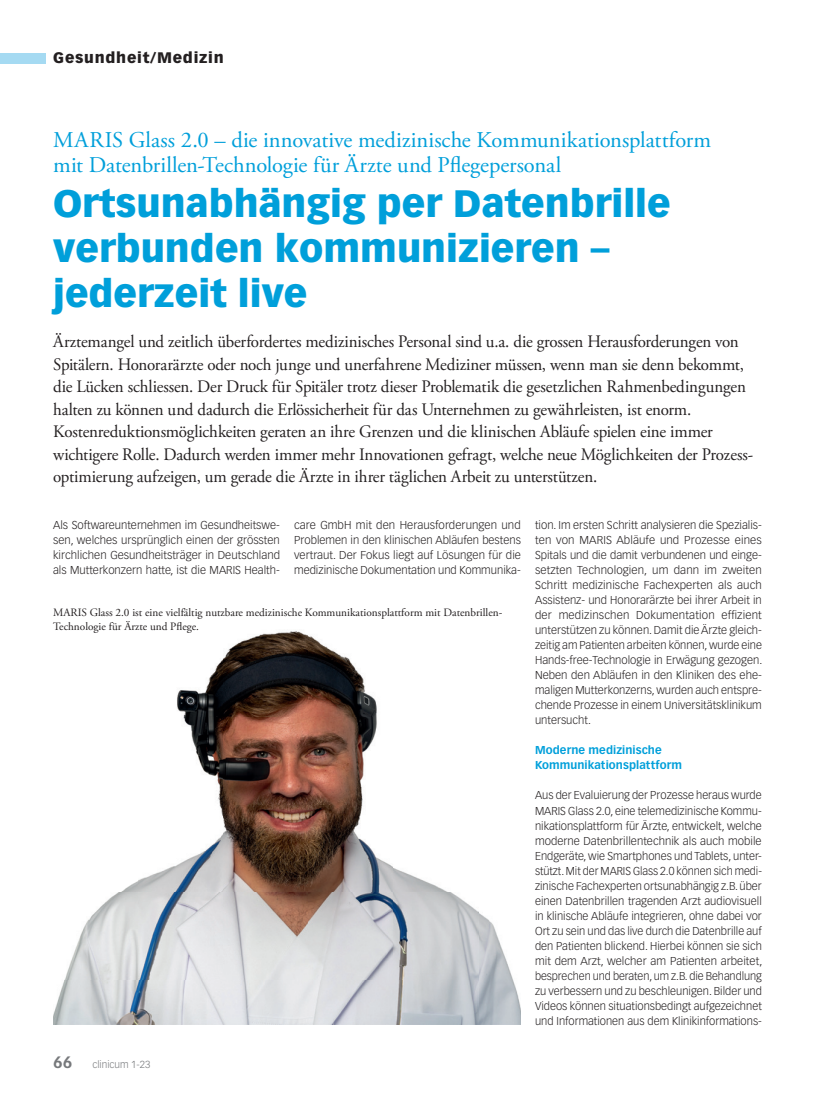
<style>
.page{position:relative;width:815px;height:1099px;background:#fff}
.page>*{position:absolute;margin:0;border:0;box-sizing:border-box;transform-origin:0 0}
.t1{font:900 37.5px/45px "Vectora LT Std";color:#009fda}
.t2{font:22.5px/25px "Adobe Garamond Pro";color:#009fda}
.t3{font:17.5px/22.5px "Adobe Garamond Pro";letter-spacing:-.01em;color:#231f20}
.t4{font:900 15px "Vectora LT Std";letter-spacing:.05em;color:#231f20}
.t5{font:300 11.25px/15px "Vectora LT Std";color:#231f20;text-align:justify}
.t6{font:11.25px/13.5px "Adobe Garamond Pro";color:#231f20}
.t7{font:700 11.25px/15px "Vectora LT Std";letter-spacing:.005em;color:#009fda}
.t8{font:300 10px "Vectora LT Std";color:#76787b}
.s1{font-weight:700;font-size:16.25px}
</style>
<div class="page">
<div style="left:0;top:53px;width:45px;height:10px;background:#a5daf2"></div>
<img style="left:53px;top:631px;width:468px;height:393px">
<h3 class="t4" style="left:53px;top:49px;width:172px">Gesundheit/Medizin</h3>
<h2 class="t2" style="left:53px;top:128px;width:659px">MARIS Glass 2.0 – die innovative medizinische Kommunikationsplattform mit Datenbrillen-Technologie für Ärzte und Pflegepersonal</h2>
<h1 class="t1" style="left:53px;top:180px;width:619px">Ortsunabhängig per Datenbrille verbunden kommunizieren – jederzeit live</h1>
<p class="t3" style="left:53px;top:331px;width:701px">Ärztemangel und zeitlich überfordertes medizinisches Personal sind u.a. die grossen Herausforderungen von Spitälern. Honorarärzte oder noch junge und unerfahrene Mediziner müssen, wenn man sie denn bekommt, die Lücken schliessen. Der Druck für Spitäler trotz dieser Problematik die gesetzlichen Rahmenbedingungen halten zu können und dadurch die Erlössicherheit für das Unternehmen zu gewährleisten, ist enorm.<br>Kostenreduktionsmöglichkeiten geraten an ihre Grenzen und die klinischen Abläufe spielen eine immer wichtigere Rolle. Dadurch werden immer mehr Innovationen gefragt, welche neue Möglichkeiten der Prozess&shy;optimierung aufzeigen, um gerade die Ärzte in ihrer täglichen Arbeit zu unterstützen.</p>
<p class="t5" style="left:53px;top:518px;width:228px">Als Softwareunternehmen im Gesundheitswe&shy;sen, welches ursprünglich einen der grössten kirchlichen Gesundheitsträger in Deutschland als Mutterkonzern hatte, ist die MARIS Health-</p>
<p class="t5" style="left:294px;top:518px;width:228px">care GmbH mit den Herausforderungen und Problemen in den klinischen Abläufen bestens vertraut. Der Fokus liegt auf Lösungen für die medizinische Dokumentation und Kommunika-</p>
<p class="t5" style="left:535px;top:518px;width:229px">tion. Im ersten Schritt analysieren die Spezialis&shy;ten von MARIS Abläufe und Prozesse eines Spitals und die damit verbundenen und einge&shy;setzten Technologien, um dann im zweiten Schritt medizinische Fach experten als auch Assistenz- und Honorarärzte bei ihrer Arbeit in der medizinschen Dokumentation effizient unterstützen zu können. Damit die Ärzte gleich&shy;zeitig am Patienten arbeiten können, wurde eine Hands-free-Technologie in Erwägung gezogen.<br>Neben den Abläufen in den Kliniken des ehe&shy;maligen Mutterkonzerns, wurden auch entspre&shy;chende Prozesse in einem Universitätsklinikum untersucht.</p>
<p class="t7" style="left:535px;top:743px;width:149px">Moderne medizinische<br>Kommunikationsplattform</p>
<p class="t5" style="left:535px;top:788px;width:229px">Aus der Evaluierung der Prozesse heraus wurde MARIS Glass 2.0, eine telemedizinische Kommu&shy;nikationsplattform für Ärzte, entwickelt, welche moderne Datenbrillentechnik als auch mobile Endgeräte, wie Smartphones und Tablets, unter&shy;stützt. Mit der MARIS Glass 2.0 können sich medi&shy;zinische Fachexperten ortsunabhängig z.B. über einen Datenbrillen tragenden Arzt audiovisuell in klinische Abläufe integrieren, ohne dabei vor Ort zu sein und das live durch die Datenbrille auf den Patienten blickend. Hierbei können sie sich mit dem Arzt, welcher am Patienten arbeitet, besprechen und beraten, um z.B. die Behandlung zu verbessern und zu beschleunigen. Bilder und Videos können situationsbedingt aufgezeichnet und Informationen aus dem Klinikinformations-</p>
<p class="t6" style="left:53px;top:606px;width:451px">MARIS Glass 2.0 ist eine vielfältig nutzbare medizinische Kommunikationsplattform mit Daten brillen-<br>Technologie für Ärzte und Pflege.</p>
<p class="t8" style="left:53px;top:1058px;width:99px"><span class="s1">66</span> clinicum 1-23</p>
</div>
